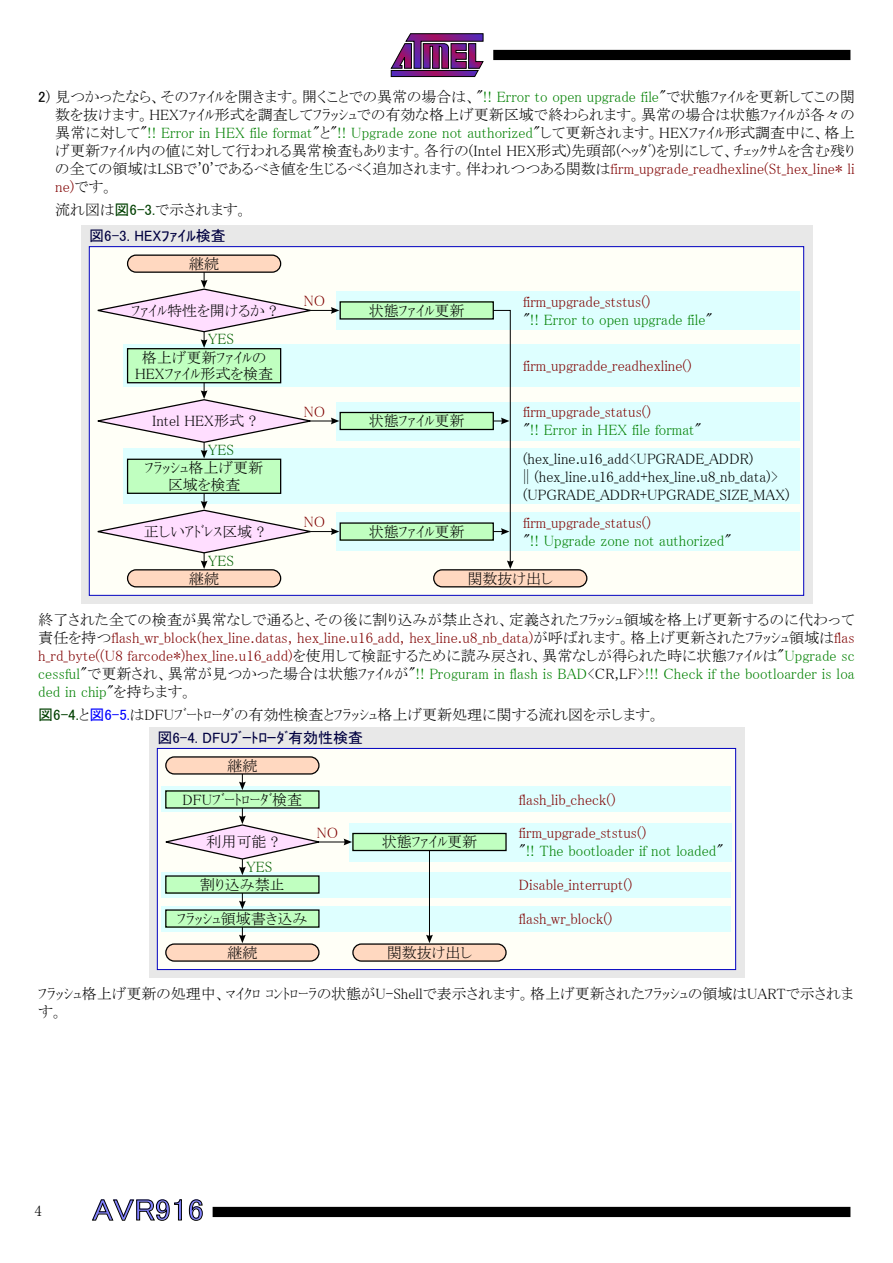
<style>
.page{position:relative;width:893px;height:1263px;background:#fff}
.page>*{position:absolute;margin:0;border:0;box-sizing:border-box;transform-origin:0 0}
.t1{font:30px "MS P Gothic";color:#8080ff;scale:1.1 1}
.t2{font:15px/18px "MS P Mincho";color:#000;text-align:justify}
.t3{font:15px/18px "MS P Mincho";color:#008000}
.t4{font:15px "MS P Mincho";color:#800000}
.t5{font:15px "MS P Gothic";color:#000040}
.t6{font:15px "MS P Mincho";color:#006000}
.s1{font-family:"MS P Gothic"}
.s2{color:#008000}
.s3{color:#800000}
.s4{font-family:"MS P Gothic";color:#004000}
.s5{color:#000}
.s6{font-family:"MS P Gothic";color:#00f}
</style>
<div class="page">
<svg style="left:390px;top:33px;width:94px;height:44px"></svg>
<div style="left:493px;top:50px;width:357px;height:10px;background:#000"></div>
<div style="left:213px;top:1207px;width:637px;height:10px;background:#000"></div>
<svg style="left:92px;top:1199px;width:90px;height:22px"></svg>
<svg style="left:189px;top:1199px;width:14px;height:22px"></svg>
<div style="left:81px;top:225px;width:731px;height:379px;background:#e8e8e8"></div>
<div style="left:89px;top:247px;width:715px;height:348px;background:#fffff7"></div>
<div style="left:336px;top:291px;width:463px;height:39px;background:#deffff"></div>
<div style="left:123px;top:344px;width:676px;height:43px;background:#deffff"></div>
<div style="left:336px;top:402px;width:463px;height:38px;background:#deffff"></div>
<div style="left:123px;top:449px;width:676px;height:55px;background:#deffff"></div>
<div style="left:336px;top:512px;width:463px;height:39px;background:#deffff"></div>
<div style="left:128px;top:255px;width:153px;height:17px;background:#ffd8c0;border-radius:9px"></div>
<div style="left:127px;top:254px;width:154px;height:19px;border:1px solid #000;border-radius:9px"></div>
<div style="left:128px;top:349px;width:153px;height:34px;background:#c0ffc0"></div>
<div style="left:127px;top:348px;width:154px;height:35px;border:1px solid #000"></div>
<div style="left:128px;top:459px;width:153px;height:34px;background:#c0ffc0"></div>
<div style="left:127px;top:459px;width:154px;height:35px;border:1px solid #000"></div>
<div style="left:340px;top:302px;width:153px;height:17px;background:#c0ffc0"></div>
<div style="left:340px;top:412px;width:153px;height:17px;background:#c0ffc0"></div>
<div style="left:340px;top:412px;width:154px;height:18px;border:1px solid #000"></div>
<div style="left:340px;top:523px;width:153px;height:17px;background:#c0ffc0"></div>
<div style="left:128px;top:570px;width:153px;height:17px;background:#ffd8c0;border-radius:9px"></div>
<div style="left:127px;top:569px;width:154px;height:18px;border:1px solid #000;border-radius:9px"></div>
<div style="left:434px;top:570px;width:153px;height:17px;background:#ffd8c0;border-radius:9px"></div>
<div style="left:433px;top:569px;width:154px;height:18px;border:1px solid #000;border-radius:9px"></div>
<svg style="left:97px;top:272px;width:242px;height:76px"></svg>
<svg style="left:97px;top:383px;width:242px;height:75px"></svg>
<svg style="left:97px;top:493px;width:242px;height:76px"></svg>
<svg style="left:492px;top:310px;width:22px;height:259px"></svg>
<div style="left:149px;top:727px;width:595px;height:251px;background:#e8e8e8"></div>
<div style="left:157px;top:748px;width:579px;height:221px;background:#fffff7"></div>
<div style="left:157px;top:748px;width:579px;height:222px;border:1px solid #0000c0"></div>
<div style="left:162px;top:906px;width:569px;height:25px;background:#deffff"></div>
<div style="left:162px;top:872px;width:569px;height:25px;background:#deffff"></div>
<div style="left:349px;top:823px;width:382px;height:38px;background:#deffff"></div>
<div style="left:162px;top:787px;width:569px;height:25px;background:#deffff"></div>
<div style="left:166px;top:757px;width:153px;height:17px;background:#ffd8c0;border-radius:9px"></div>
<div style="left:165px;top:756px;width:155px;height:18px;border:1px solid #000;border-radius:9px"></div>
<div style="left:166px;top:791px;width:153px;height:17px;background:#c0ffc0"></div>
<div style="left:353px;top:833px;width:153px;height:17px;background:#c0ffc0"></div>
<div style="left:352px;top:833px;width:155px;height:18px;border:1px solid #000"></div>
<div style="left:166px;top:876px;width:153px;height:17px;background:#c0ffc0"></div>
<div style="left:166px;top:910px;width:153px;height:17px;background:#c0ffc0"></div>
<div style="left:166px;top:944px;width:153px;height:17px;background:#ffd8c0;border-radius:9px"></div>
<div style="left:165px;top:943px;width:155px;height:19px;border:1px solid #000;border-radius:9px"></div>
<div style="left:353px;top:944px;width:153px;height:17px;background:#ffd8c0;border-radius:9px"></div>
<div style="left:352px;top:943px;width:155px;height:19px;border:1px solid #000;border-radius:9px"></div>
<svg style="left:239px;top:774px;width:7px;height:16px"></svg>
<svg style="left:165px;top:808px;width:160px;height:67px"></svg>
<svg style="left:239px;top:893px;width:7px;height:16px"></svg>
<svg style="left:239px;top:927px;width:7px;height:16px"></svg>
<hr style="left:429px;top:850px;width:1px;height:90px;background:#000">
<svg style="left:426px;top:935px;width:7px;height:8px"></svg>
<hr style="left:319px;top:841px;width:30px;height:1px;background:#000">
<svg style="left:344px;top:838px;width:8px;height:7px"></svg>
<p class="t2" style="left:55px;top:88px;width:801px;text-indent:-17px"><span class="s1">2</span>) 見つかったなら、そのﾌｧｲﾙを開きます。開くことでの異常の場合は、"<span class="s2">!! Error to open upgrade file</span>"で状態ﾌｧｲﾙを更新してこの関数を抜けます。HEXﾌｧｲﾙ形式を調査してﾌﾗｯｼｭでの有効な格上げ更新区域で終わられます。異常の場合は状態ﾌｧｲﾙが各々の異常に対して"<span class="s2">!! Error in HEX file format</span>"と"<span class="s2">!! Upgrade zone not authorized</span>"して更新されます。HEXﾌｧｲﾙ形式調査中に、格上げ更新ﾌｧｲﾙ内の値に対して行われる異常検査もあります。各行の(Intel HEX形式)先頭部(ﾍｯﾀﾞ)を別にして、ﾁｪｯｸｻﾑを含む残りの全ての領域はLSBで'0'であるべき値を生じるべく追加されます。伴われつつある関数は<span class="s3">firm_upgrade_readhexline(St_hex_line* li ne)</span>です。</p>
<p class="t2" style="left:55px;top:200px;width:194px">流れ図は<span class="s4">図6-3.</span>で示されます。</p>
<p class="t5" style="left:89px;top:229px;width:138px">図6-3. HEXﾌｧｲﾙ検査</p>
<p class="t2" style="left:189px;top:255px;width:31px">継続</p>
<p class="t2" style="left:131px;top:301px;width:147px">ﾌｧｲﾙ特性を開けるか ?</p>
<p class="t2" style="left:135px;top:349px;width:140px;line-height:16.5px;text-align:center">格上げ更新ﾌｧｲﾙの<br>HEXﾌｧｲﾙ形式を検査</p>
<p class="t2" style="left:152px;top:412px;width:106px">Intel HEX形式 ?</p>
<p class="t2" style="left:145px;top:460px;width:120px;line-height:16.5px;text-align:center">ﾌﾗｯｼｭ格上げ更新区域を検査</p>
<p class="t2" style="left:144px;top:522px;width:122px">正しいｱﾄﾞﾚｽ区域 ?</p>
<p class="t6" style="left:208px;top:332px;width:27px">YES</p>
<p class="t6" style="left:208px;top:442px;width:27px">YES</p>
<p class="t6" style="left:208px;top:553px;width:27px">YES</p>
<p class="t4" style="left:304px;top:293px;width:23px">NO</p>
<p class="t4" style="left:304px;top:404px;width:23px">NO</p>
<p class="t4" style="left:304px;top:514px;width:23px">NO</p>
<p class="t2" style="left:369px;top:301px;width:97px">状態ﾌｧｲﾙ更新</p>
<p class="t2" style="left:369px;top:412px;width:97px">状態ﾌｧｲﾙ更新</p>
<p class="t2" style="left:369px;top:522px;width:97px">状態ﾌｧｲﾙ更新</p>
<p class="t3" style="left:523px;top:292px;width:191px"><span class="s3">firm_upgrade_ststus()<br></span><span class="s5">"</span>!! Error to open upgrade file<span class="s5">"</span></p>
<p class="t4" style="left:523px;top:358px;width:170px">firm_upgradde_readhexline()</p>
<p class="t3" style="left:523px;top:403px;width:180px"><span class="s3">firm_upgrade_status()<br></span><span class="s5">"</span>!! Error in HEX file format<span class="s5">"</span></p>
<p class="t2" style="left:523px;top:449px;width:268px;text-align:left">(hex_line.u16_add&lt;UPGRADE_ADDR)<br>|| (hex_line.u16_add+hex_line.u8_nb_data)&gt; (UPGRADE_ADDR+UPGRADE_SIZE_MAX)</p>
<p class="t3" style="left:523px;top:513px;width:210px"><span class="s3">firm_upgrade_status()<br></span><span class="s5">"</span>!! Upgrade zone not authorized<span class="s5">"</span></p>
<p class="t2" style="left:189px;top:569px;width:31px">継続</p>
<p class="t2" style="left:468px;top:569px;width:87px">関数抜け出し</p>
<p class="t2" style="left:38px;top:611px;width:818px">終了された全ての検査が異常なしで通ると、その後に割り込みが禁止され、定義されたﾌﾗｯｼｭ領域を格上げ更新するのに代わって責任を持つ<span class="s3">flash_wr_block(hex_line.datas, hex_line.u16_add, hex_line.u8_nb_data)</span>が呼ばれます。格上げ更新されたﾌﾗｯｼｭ領域は<span class="s3">flas h_rd_byte((U8 farcode*)hex_line.u16_add)</span>を使用して検証するために読み戻され、異常なしが得られた時に状態ﾌｧｲﾙは"<span class="s2">Upgrade sc cessful</span>"で更新され、異常が見つかった場合は状態ﾌｧｲﾙが"<span class="s2">!! Proguram in flash is BAD</span>&lt;CR,LF&gt;<span class="s2">!!! Check if the bootloarder is loa ded in chip</span>"を持ちます。</p>
<p class="t2" style="left:38px;top:705px;width:623px"><span class="s4">図6-4.</span>と<span class="s6">図6-5.</span>はDFUﾌﾞｰﾄﾛｰﾀﾞの有効性検査とﾌﾗｯｼｭ格上げ更新処理に関する流れ図を示します。</p>
<p class="t5" style="left:157px;top:730px;width:207px">図6-4. DFUﾌﾞｰﾄﾛｰﾀﾞ有効性検査</p>
<p class="t2" style="left:227px;top:756px;width:31px">継続</p>
<p class="t2" style="left:182px;top:790px;width:121px">DFUﾌﾞｰﾄﾛｰﾀﾞ検査</p>
<p class="t2" style="left:206px;top:833px;width:74px">利用可能 ?</p>
<p class="t2" style="left:382px;top:833px;width:97px">状態ﾌｧｲﾙ更新</p>
<p class="t2" style="left:200px;top:875px;width:86px">割り込み禁止</p>
<p class="t2" style="left:177px;top:909px;width:132px">ﾌﾗｯｼｭ領域書き込み</p>
<p class="t2" style="left:227px;top:943px;width:31px">継続</p>
<p class="t2" style="left:387px;top:943px;width:87px">関数抜け出し</p>
<p class="t4" style="left:317px;top:825px;width:23px">NO</p>
<p class="t6" style="left:246px;top:859px;width:27px">YES</p>
<p class="t4" style="left:519px;top:792px;width:98px">flash_lib_check()</p>
<p class="t3" style="left:519px;top:824px;width:206px"><span class="s3">firm_upgrade_ststus()<br></span><span class="s5">"</span>!! The bootloader if not loaded<span class="s5">"</span></p>
<p class="t4" style="left:519px;top:877px;width:115px">Disable_interrupt()</p>
<p class="t4" style="left:519px;top:911px;width:95px">flash_wr_block()</p>
<p class="t2" style="left:38px;top:985px;width:816px">ﾌﾗｯｼｭ格上げ更新の処理中、ﾏｲｸﾛ ｺﾝﾄﾛｰﾗの状態がU-Shellで表示されます。格上げ更新されたﾌﾗｯｼｭの領域はUARTで示されます。</p>
<p class="t2" style="left:35px;top:1202px;width:9px">4</p>
<h1 class="t1" style="left:92px;top:1195px;width:103px">AVR916</h1>
</div>
